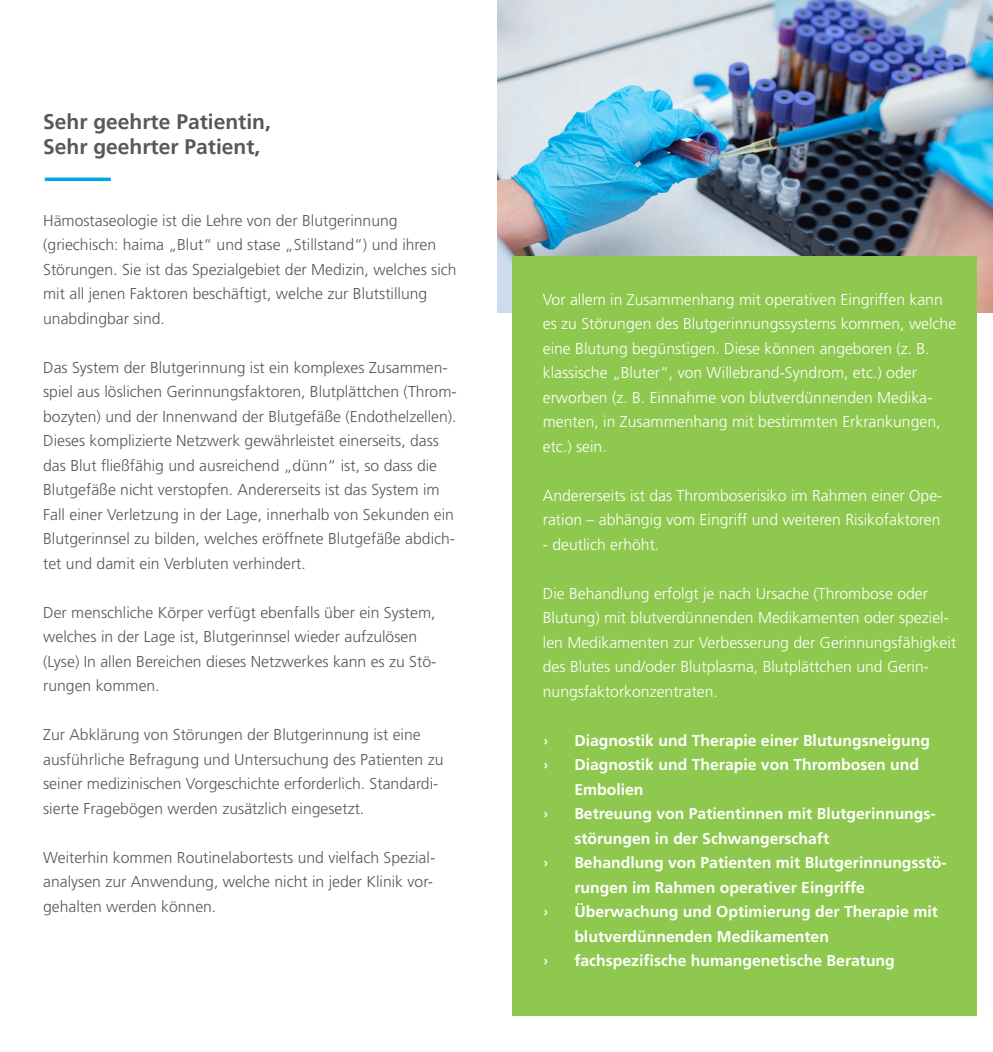
<style>
.page{position:relative;width:993px;height:1052px;background:#fff}
.page>*{position:absolute;margin:0;border:0;box-sizing:border-box;transform-origin:0 0}
.t1{font:700 21px/25.2px "Frutiger LT Pro";color:#57585a}
.t2{font:300 15.75px/24.5px "Frutiger LT Std";color:#57585a}
.t3{font:300 15.75px/24.5px "Frutiger LT Std";color:#fff}
.t4{font:700 15.75px/24.5px "Frutiger LT Std";color:#fff}
.t5{font:500 15.75px "Barlow";color:#fff}
</style>
<div class="page">
<img style="left:497px;top:0;width:495px;height:313px">
<div style="left:512px;top:256px;width:464px;height:759px;background:#8fc84e"></div>
<hr style="left:45px;top:178px;width:66px;height:3px;background:#00a6e0">
<p class="t1" style="left:43px;top:109px;width:229px">Sehr geehrte Patientin,<br>Sehr geehrter Patient,</p>
<p class="t2" style="left:43px;top:208px;width:415px">Hämostaseologie ist die Lehre von der Blutgerinnung (griechisch: haima „Blut“ und stase „Stillstand“) und ihren Störungen. Sie ist das Spezialgebiet der Medizin, welches sich mit all jenen Faktoren beschäftigt, welche zur Blutstillung unabdingbar sind.</p>
<p class="t2" style="left:43px;top:355px;width:415px">Das System der Blutgerinnung ist ein komplexes Zusammen&shy;spiel aus löslichen Gerinnungsfaktoren, Blutplättchen (Throm&shy;bozyten) und der Innenwand der Blutgefäße (Endothelzellen).</p>
<p class="t2" style="left:43px;top:429px;width:413px">Dieses komplizierte Netzwerk gewährleistet einerseits, dass das Blut fließfähig und ausreichend „dünn“ ist, so dass die Blutgefäße nicht verstopfen. Andererseits ist das System im Fall einer Verletzung in der Lage, innerhalb von Sekunden ein Blutgerinnsel zu bilden, welches eröffnete Blutgefäße abdich&shy;tet und damit ein Verbluten verhindert.</p>
<p class="t2" style="left:43px;top:600px;width:394px">Der menschliche Körper verfügt ebenfalls über ein System, welches in der Lage ist, Blutgerinnsel wieder aufzulösen (Lyse) In allen Bereichen dieses Netzwerkes kann es zu Stö&shy;rungen kommen.</p>
<p class="t2" style="left:43px;top:723px;width:401px">Zur Abklärung von Störungen der Blutgerinnung ist eine ausführliche Befragung und Untersuchung des Patienten zu seiner medizinischen Vorgeschichte erforderlich. Standardi&shy;sierte Fragebögen werden zusätzlich eingesetzt.</p>
<p class="t2" style="left:43px;top:845px;width:393px">Weiterhin kommen Routinelabortests und vielfach Spezial&shy;analysen zur Anwendung, welche nicht in jeder Klinik vor&shy;gehalten werden können.</p>
<p class="t3" style="left:542px;top:287px;width:415px">Vor allem in Zusammenhang mit operativen Eingriffen kann es zu Störungen des Blutgerinnungssystems kommen, welche eine Blutung begünstigen. Diese können angeboren (z. B. klassische „Bluter“, von Willebrand-Syndrom, etc.) oder erworben (z. B. Einnahme von blutverdünnenden Medika&shy;menten, in Zusammenhang mit bestimmten Erkrankungen, etc.) sein.</p>
<p class="t3" style="left:542px;top:483px;width:401px">Andererseits ist das Thromboserisiko im Rahmen einer Ope&shy;ration – abhängig vom Eingriff und weiteren Risikofaktoren</p>
<p class="t3" style="left:542px;top:532px;width:118px">- deutlich erhöht.</p>
<p class="t3" style="left:542px;top:581px;width:415px">Die Behandlung erfolgt je nach Ursache (Thrombose oder Blutung) mit blutverdünnenden Medikamenten oder speziel&shy;len Medikamenten zur Verbesserung der Gerinnungsfähigkeit des Blutes und/oder Blutplasma, Blutplättchen und Gerin&shy;nungsfaktorkonzentraten.</p>
<p class="t5" style="left:542px;top:730px;width:8px">›</p>
<p class="t4" style="left:574px;top:728px;width:357px">Diagnostik und Therapie einer Blutungsneigung</p>
<p class="t5" style="left:542px;top:755px;width:8px">›</p>
<p class="t4" style="left:574px;top:752px;width:346px">Diagnostik und Therapie von Thrombosen und<br>Embolien</p>
<p class="t5" style="left:542px;top:804px;width:8px">›</p>
<p class="t4" style="left:574px;top:801px;width:363px">Betreuung von Patientinnen mit Blutgerinnungs&shy;störungen in der Schwangerschaft</p>
<p class="t5" style="left:542px;top:853px;width:8px">›</p>
<p class="t4" style="left:574px;top:850px;width:373px">Behandlung von Patienten mit Blutgerinnungsstö&shy;rungen im Rahmen operativer Eingriffe</p>
<p class="t5" style="left:542px;top:902px;width:8px">›</p>
<p class="t4" style="left:574px;top:899px;width:365px">Überwachung und Optimierung der Therapie mit blutverdünnenden Medikamenten</p>
<p class="t5" style="left:542px;top:951px;width:8px">›</p>
<p class="t4" style="left:574px;top:948px;width:322px">fachspezifische humangenetische Beratung</p>
</div>
